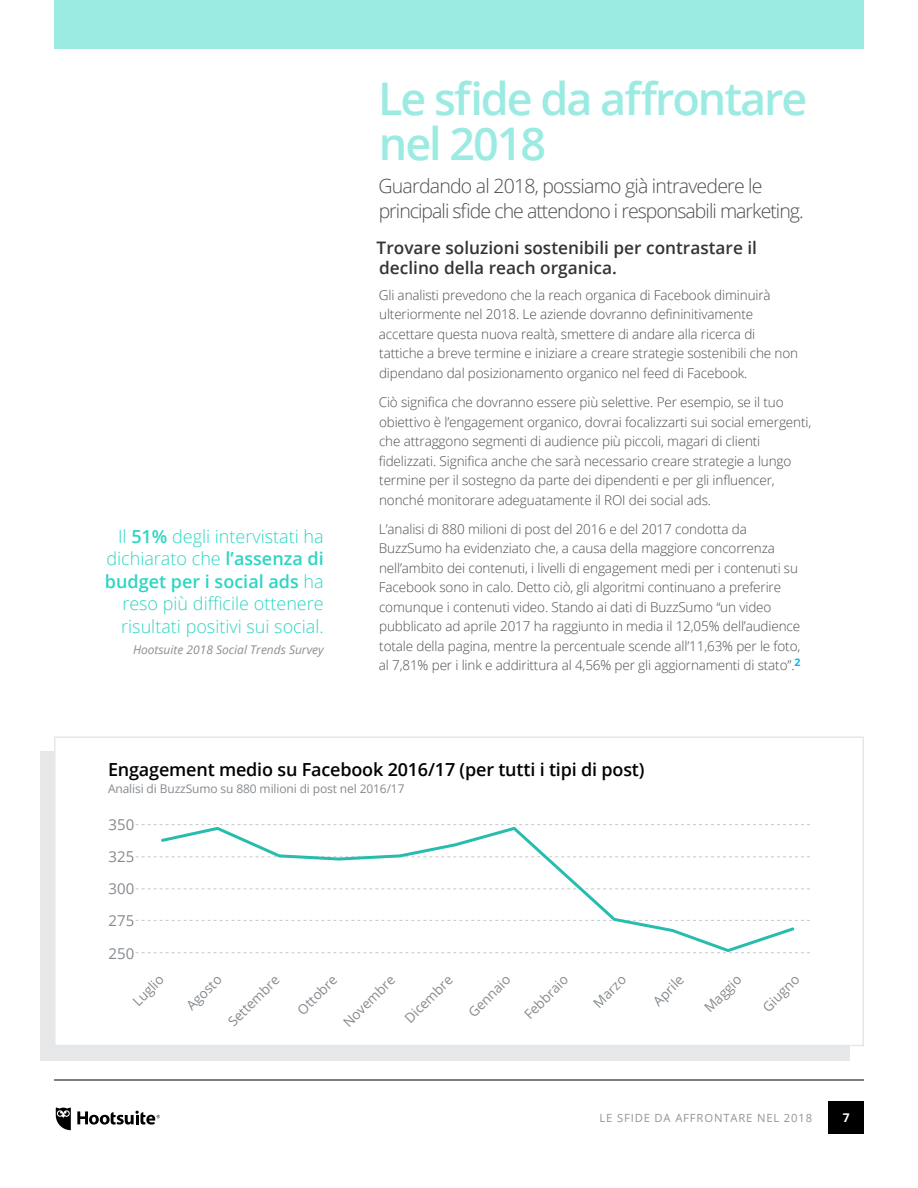
<style>
.page{position:relative;width:918px;height:1188px;background:#fff}
.page>*{position:absolute;margin:0;border:0;box-sizing:border-box;transform-origin:0 0}
.t1{font:600 45px/45px "Open Sans";letter-spacing:-.045em;color:#9bebe3}
.t2{font:300 19.5px/25.5px "Open Sans";letter-spacing:-.05em;color:#4d4d4f}
.t3{font:300 18px/22.5px "Open Sans";color:#2cd5c4;text-align:right}
.t4{font:600 18px "Open Sans";letter-spacing:-.01em;color:#000}
.t5{font:600 17.25px/19.5px "Open Sans";color:#323435}
.t6{font:15px/32.1px "Open Sans";color:#868a8e}
.t7{font:300 13.5px/19.5px "Open Sans";letter-spacing:-.01em;color:#4d4d4f}
.t8{font:13.5px "Open Sans";color:#868a8e}
.t9{font:12px "Open Sans";letter-spacing:-.01em;color:#868a8e}
.t10{font:italic 12px "Open Sans";color:#8e8e8e}
.t11{font:700 12px "Open Sans";color:#fff}
.t12{font:11.25px "Open Sans";letter-spacing:.075em;color:#949494}
.s1{font-weight:600}
</style>
<div class="page">
<div style="left:40px;top:751px;width:810px;height:310px;background:#e6e7e8"></div>
<div style="left:54px;top:736px;width:810px;height:310px;background:#fff;border:2px solid #e6e7e8"></div>
<svg style="left:136px;top:824px;width:674px;height:1px"></svg>
<svg style="left:136px;top:856px;width:674px;height:1px"></svg>
<svg style="left:136px;top:888px;width:674px;height:1px"></svg>
<svg style="left:136px;top:920px;width:674px;height:1px"></svg>
<svg style="left:136px;top:952px;width:674px;height:1px"></svg>
<svg style="left:159px;top:827px;width:638px;height:127px"></svg>
<svg style="left:56px;top:1108px;width:15px;height:22px"></svg>
<svg style="left:77px;top:1111px;width:83px;height:14px"></svg>
<hr style="left:54px;top:1080px;width:810px;height:1px;background:#000">
<div style="left:54px;top:0;width:810px;height:49px;background:#9bebe3"></div>
<div style="left:828px;top:1101px;width:36px;height:33px;background:#000"></div>
<h3 class="t3" style="left:105px;top:525px;width:220px">Il <span class="s1">51%</span> degli intervistati ha dichiarato che <span class="s1">l’assenza di budget per i social ads</span> ha reso più difficile ottenere risultati positivi sui social.</h3>
<p class="t10" style="left:133px;top:642px;width:192px">Hootsuite 2018 Social Trends Survey</p>
<h1 class="t1" style="left:378px;top:76px;width:431px">Le sfide da affrontare nel 2018</h1>
<h2 class="t2" style="left:379px;top:172px;width:427px">Guardando al 2018, possiamo già intravedere le principali sfide che attendono i responsabili marketing.</h2>
<p class="t5" style="left:377px;top:238px;width:382px">Trovare soluzioni sostenibili per contrastare il declino della reach organica.</p>
<p class="t7" style="left:379px;top:285px;width:421px">Gli analisti prevedono che la reach organica di Facebook diminuirà ulteriormente nel 2018. Le aziende dovranno defininitivamente accettare questa nuova realtà, smettere di andare alla ricerca di tattiche a breve termine e iniziare a creare strategie sostenibili che non dipendano dal posizionamento organico nel feed di Facebook.</p>
<p class="t7" style="left:379px;top:392px;width:434px">Ciò significa che dovranno essere più selettive. Per esempio, se il tuo obiettivo è l’engagement organico, dovrai focalizzarti sui social emergenti, che attraggono segmenti di audience più piccoli, magari di clienti fidelizzati. Significa anche che sarà necessario creare strategie a lungo termine per il sostegno da parte dei dipendenti e per gli influencer, nonché monitorare adeguatamente il ROI dei social ads.</p>
<p class="t7" style="left:379px;top:519px;width:423px">L’analisi di 880 milioni di post del 2016 e del 2017 condotta da BuzzSumo ha evidenziato che, a causa della maggiore concorrenza nell’ambito dei contenuti, i livelli di engagement medi per i contenuti su Facebook sono in calo. Detto ciò, gli algoritmi continuano a preferire comunque i contenuti video. Stando ai dati di BuzzSumo “un video pubblicato ad aprile 2017 ha raggiunto in media il 12,05% dell’audience totale della pagina, mentre la percentuale scende all’11,63% per le foto, al 7,81% per i link e addirittura al 4,56% per gli aggiornamenti di stato”.<sup>2</sup></p>
<h3 class="t4" style="left:108px;top:757px;width:538px">Engagement medio su Facebook 2016/17 (per tutti i tipi di post)</h3>
<p class="t9" style="left:108px;top:781px;width:298px">Analisi di BuzzSumo su 880 milioni di post nel 2016/17</p>
<p class="t6" style="left:109px;top:808px;width:27px">350</p>
<p class="t6" style="left:109px;top:840px;width:27px">325</p>
<p class="t6" style="left:109px;top:872px;width:27px">300<br>275</p>
<p class="t6" style="left:109px;top:937px;width:27px">250</p>
<p class="t8" style="left:128px;top:997px;width:39px;rotate:-45deg">Luglio</p>
<p class="t8" style="left:339px;top:1018px;width:68px;rotate:-45deg">Novembre</p>
<p class="t8" style="left:589px;top:999px;width:41px;rotate:-45deg">Marzo</p>
<p class="t8" style="left:293px;top:1006px;width:51px;rotate:-45deg">Ottobre</p>
<p class="t8" style="left:520px;top:1010px;width:57px;rotate:-45deg">Febbraio</p>
<p class="t8" style="left:758px;top:1003px;width:47px;rotate:-45deg">Giugno</p>
<p class="t8" style="left:224px;top:1017px;width:67px;rotate:-45deg">Settembre</p>
<p class="t8" style="left:182px;top:1001px;width:45px;rotate:-45deg">Agosto</p>
<p class="t8" style="left:471px;top:1001px;width:45px;rotate:-45deg">ennaio</p>
<p class="t8" style="left:700px;top:1003px;width:48px;rotate:-45deg">Maggio</p>
<p class="t8" style="left:401px;top:1014px;width:63px;rotate:-45deg">Dicembre</p>
<p class="t8" style="left:649px;top:997px;width:38px;rotate:-45deg">Aprile</p>
<p class="t12" style="left:599px;top:1110px;width:20px">Le sfi</p>
<p class="t12" style="left:635px;top:1110px;width:57px">de da affro</p>
<p class="t12" style="left:714px;top:1110px;width:100px">ntare nel 2018</p>
<p class="t11" style="left:843px;top:1109px;width:8px">7</p>
</div>
